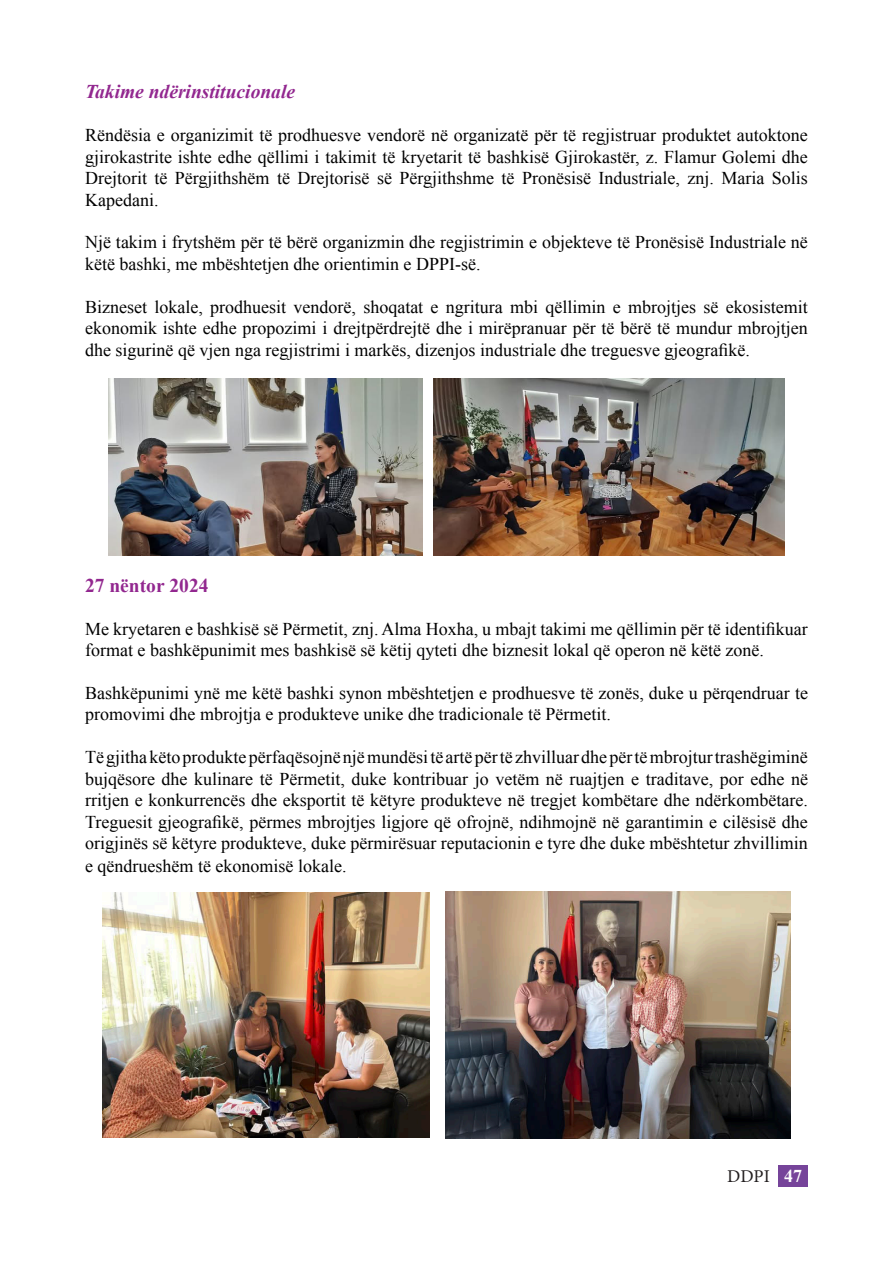
<style>
.page{position:relative;width:893px;height:1263px;background:#fff}
.page>*{position:absolute;margin:0;border:0;box-sizing:border-box;transform-origin:0 0}
.List_Paragraph{font:italic 700 19.5px "Times New Roman";color:#92278f}
.t1{font:700 19.5px "Times New Roman";color:#92278f}
.t2{font:18px/21.5px "Times New Roman";color:#000;text-align:justify}
.t3{font:18px "Minion Pro";color:#231f20}
.s1{font-family:"Times New Roman";font-weight:700;color:#fff}
</style>
<div class="page">
<div style="left:778px;top:1165px;width:30px;height:22px;background:#76449a"></div>
<img style="left:108px;top:378px;width:315px;height:177px">
<img style="left:434px;top:378px;width:350px;height:178px">
<img style="left:103px;top:892px;width:327px;height:245px">
<img style="left:445px;top:892px;width:345px;height:246px">
<p class="List_Paragraph" style="left:85px;top:78px;width:212px">Takime ndërinstitucionale</p>
<p class="t2" style="left:85px;top:124px;width:724px">Rëndësia e organizimit të prodhuesve vendorë në organizatë për të regjistruar produktet autoktone gjirokastrite ishte edhe qëllimi i takimit të kryetarit të bashkisë Gjirokastër, z. Flamur Golemi dhe Drejtorit të Përgjithshëm të Drejtorisë së Përgjithshme të Pronësisë Industriale, znj. Maria Solis Kapedani.</p>
<p class="t2" style="left:85px;top:231px;width:724px">Një takim i frytshëm për të bërë organizmin dhe regjistrimin e objekteve të Pronësisë Industriale në këtë bashki, me mbështetjen dhe orientimin e DPPI-së.</p>
<p class="t2" style="left:85px;top:296px;width:724px">Bizneset lokale, prodhuesit vendorë, shoqatat e ngritura mbi qëllimin e mbrojtjes së ekosistemit ekonomik ishte edhe propozimi i drejtpërdrejtë dhe i mirëpranuar për të bërë të mundur mbrojtjen dhe sigurinë që vjen nga regjistrimi i markës, dizenjos industriale dhe treguesve gjeografikë.</p>
<p class="t1" style="left:85px;top:571px;width:125px">27 nëntor 2024</p>
<p class="t2" style="left:85px;top:617px;width:724px">Me kryetaren e bashkisë së Përmetit, znj. Alma Hoxha, u mbajt takimi me qëllimin për të identifikuar format e bashkëpunimit mes bashkisë së këtij qyteti dhe biznesit lokal që operon në këtë zonë.</p>
<p class="t2" style="left:85px;top:682px;width:724px">Bashkëpunimi ynë me këtë bashki synon mbështetjen e prodhuesve të zonës, duke u përqendruar te promovimi dhe mbrojtja e produkteve unike dhe tradicionale të Përmetit.</p>
<p class="t2" style="left:85px;top:746px;width:724px">Të gjitha këto produkte përfaqësojnë një mundësi të artë për të zhvilluar dhe për të mbrojtur trashëgiminë bujqësore dhe kulinare të Përmetit, duke kontribuar jo vetëm në ruajtjen e traditave, por edhe në rritjen e konkurrencës dhe eksportit të këtyre produkteve në tregjet kombëtare dhe ndërkombëtare.<br>Treguesit gjeografikë, përmes mbrojtjes ligjore që ofrojnë, ndihmojnë në garantimin e cilësisë dhe origjinës së këtyre produkteve, duke përmirësuar reputacionin e tyre dhe duke mbështetur zhvillimin e qëndrueshëm të ekonomisë lokale.</p>
<p class="t3" style="left:727px;top:1164px;width:77px">DDPI <span class="s1">47</span></p>
</div>
